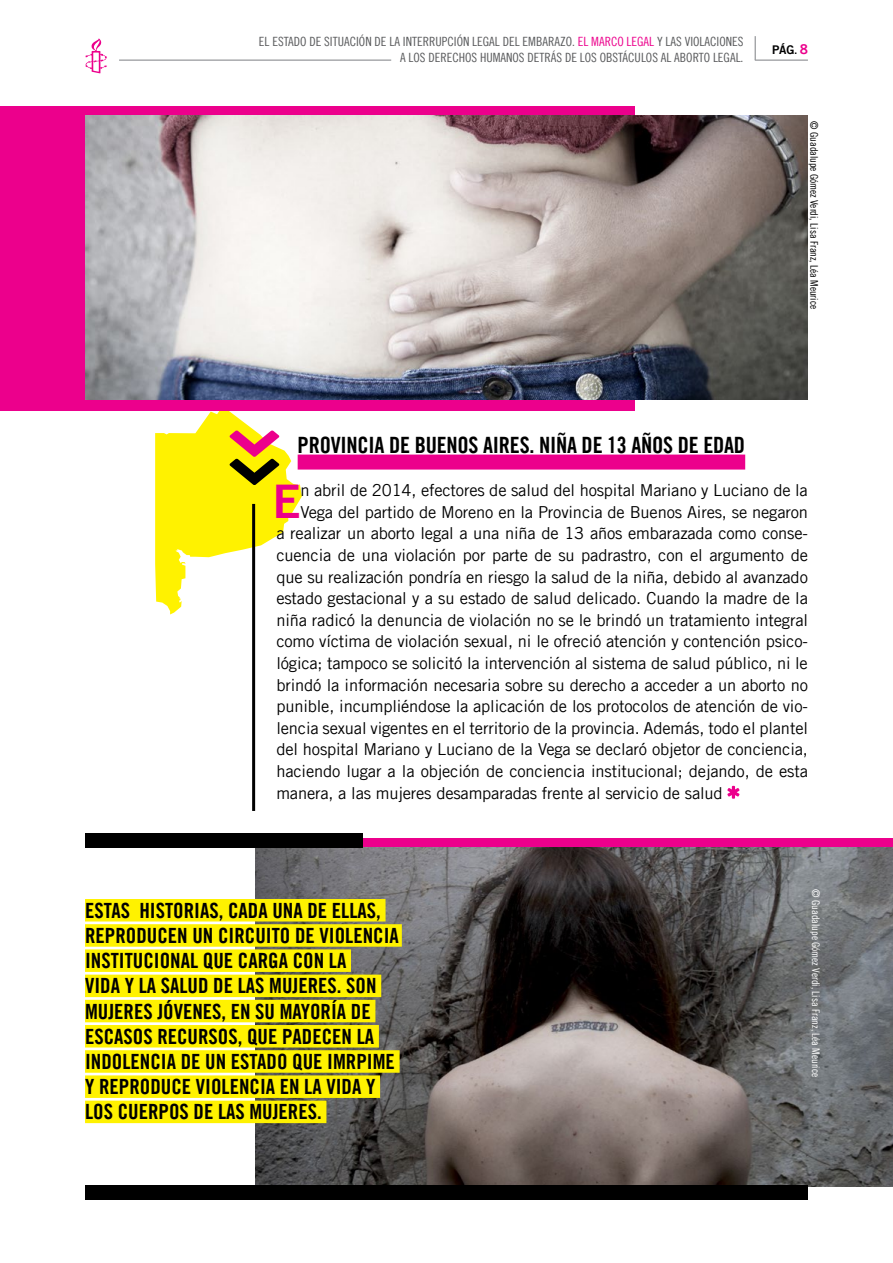
<style>
.page{position:relative;width:893px;height:1263px;background:#fff}
.page>*{position:absolute;margin:0;border:0;box-sizing:border-box;transform-origin:0 0}
.t1{font:46.35px "Amnesty Trade Gothic Bd 2";color:#ec008c}
.t2{font:22.5px "Amnesty Trade Gothic Bd Cn 20";letter-spacing:-.01em;color:#000}
.t3{font:21px "Amnesty Trade Gothic Bd Cn 20";color:#000}
.t4{font:16.5px "Amnesty Trade Gothic";letter-spacing:-.01em;color:#000}
.t5{font:12.75px/15.3px "Amnesty Trade Gothic Cn 18";color:#58595b;text-align:right}
.t6{font:12px "Amnesty Trade Gothic Bd 2";color:#000}
.t7{font:10.5px "Amnesty Trade Gothic Cn 18";color:#000}
.t8{font:10.5px "Amnesty Trade Gothic Cn 18";color:#fff}
.s1{color:#ec008c}
.s2{font-family:"Amnesty Trade Gothic Bd Cn 20"}
.s3{font-size:13.5px;color:#ec008c}
</style>
<div class="page">
<svg style="left:85px;top:38px;width:22px;height:35px"></svg>
<svg style="left:755px;top:36px;width:1px;height:24px"></svg>
<hr style="left:755px;top:60px;width:53px;height:1px;background:#939598">
<hr style="left:119px;top:60px;width:272px;height:1px;background:#939598">
<div style="left:258px;top:839px;width:635px;height:240px;background:#ec008c"></div>
<div style="left:0;top:106px;width:635px;height:304px;background:#ec008c"></div>
<div style="left:298px;top:455px;width:447px;height:15px;background:#ec008c"></div>
<svg style="left:727px;top:786px;width:12px;height:13px"></svg>
<img style="left:85px;top:116px;width:723px;height:284px">
<img style="left:255px;top:847px;width:638px;height:339px">
<hr style="left:252px;top:504px;width:3px;height:307px;background:#000">
<svg style="left:155px;top:410px;width:147px;height:204px"></svg>
<div style="left:85px;top:899px;width:300px;height:22px;background:#fff200"></div>
<div style="left:85px;top:924px;width:317px;height:23px;background:#fff200"></div>
<div style="left:85px;top:949px;width:266px;height:23px;background:#fff200"></div>
<div style="left:85px;top:974px;width:296px;height:23px;background:#fff200"></div>
<div style="left:85px;top:1000px;width:290px;height:22px;background:#fff200"></div>
<div style="left:85px;top:1025px;width:294px;height:22px;background:#fff200"></div>
<div style="left:85px;top:1050px;width:315px;height:23px;background:#fff200"></div>
<div style="left:85px;top:1075px;width:295px;height:23px;background:#fff200"></div>
<div style="left:85px;top:1100px;width:241px;height:23px;background:#fff200"></div>
<div style="left:85px;top:833px;width:277px;height:14px;background:#000"></div>
<div style="left:85px;top:1185px;width:723px;height:14px;background:#000"></div>
<p class="t5" style="left:259px;top:34px;width:486px">EL ESTADO DE SITUACIÓN DE LA INTERRUPCIÓN LEGAL DEL EMBARAZO. <span class="s1">EL MARCO LEGAL</span> Y LAS VIOLACIONES<br>A LOS DERECHOS HUMANOS DETRÁS DE LOS OBSTÁCULOS AL ABORTO LEGAL.</p>
<p class="t6" style="left:772px;top:43px;width:37px">PáG<span class="s2">.</span> <span class="s3">8</span></p>
<p class="t7" style="left:820px;top:121px;width:189px;rotate:90deg">© Guadalupe Gómez Verdi, Lisa Franz, Léa Meurice</p>
<h2 class="t2" style="left:298px;top:431px;width:22px">PROVINCIA</h2>
<h2 class="t2" style="left:389px;top:431px;width:48px">DE BUENOS</h2>
<h2 class="t2" style="left:483px;top:431px;width:232px">AIRES. NIÑA DE 13 AÑOS DE EDAD</h2>
<h1 class="t1" style="left:272px;top:473px;width:30px">E</h1>
<p class="t4" style="left:300px;top:480px;width:509px">n abril de 2014, efectores de salud del hospital Mariano y Luciano de la</p>
<p class="t4" style="left:300px;top:502px;width:509px">Vega del partido de Moreno en la Provincia de Buenos Aires, se negaron</p>
<p class="t4" style="left:276px;top:524px;width:533px">a realizar un aborto legal a una niña de 13 años embarazada como conse-</p>
<p class="t4" style="left:276px;top:545px;width:533px">cuencia de una violación por parte de su padrastro, con el argumento de</p>
<p class="t4" style="left:276px;top:567px;width:533px">que su realización pondría en riesgo la salud de la niña, debido al avanzado</p>
<p class="t4" style="left:276px;top:588px;width:533px">estado gestacional y a su estado de salud delicado. Cuando la madre de la</p>
<p class="t4" style="left:276px;top:610px;width:533px">niña radicó la denuncia de violación no se le brindó un tratamiento integral</p>
<p class="t4" style="left:276px;top:632px;width:533px">como víctima de violación sexual, ni le ofreció atención y contención psico-</p>
<p class="t4" style="left:276px;top:653px;width:533px">lógica; tampoco se solicitó la intervención al sistema de salud público, ni le</p>
<p class="t4" style="left:276px;top:675px;width:533px">brindó la información necesaria sobre su derecho a acceder a un aborto no</p>
<p class="t4" style="left:276px;top:696px;width:533px">punible, incumpliéndose la aplicación de los protocolos de atención de vio-</p>
<p class="t4" style="left:276px;top:718px;width:533px">lencia sexual vigentes en el territorio de la provincia. Además, todo el plantel</p>
<p class="t4" style="left:276px;top:740px;width:533px">del hospital Mariano y Luciano de la Vega se declaró objetor de conciencia,</p>
<p class="t4" style="left:276px;top:761px;width:533px">haciendo lugar a la objeción de conciencia institucional; dejando, de esta</p>
<p class="t4" style="left:276px;top:783px;width:448px">manera, a las mujeres desamparadas frente al servicio de salud</p>
<p class="t3" style="left:85px;top:897px;width:19px">ESTAS</p>
<p class="t3" style="left:139px;top:897px;width:10px">HISTORIAS</p>
<p class="t3" style="left:219px;top:897px;width:20px">, CADA</p>
<p class="t3" style="left:272px;top:897px;width:69px">UNA DEELLAS</p>
<p class="t3" style="left:376px;top:897px;width:6px">,</p>
<p class="t3" style="left:85px;top:923px;width:12px">REPRODUCEN</p>
<p class="t3" style="left:192px;top:923px;width:36px">UN CIRCUITO</p>
<p class="t3" style="left:295px;top:923px;width:35px">DE VIOLENCIA</p>
<p class="t3" style="left:85px;top:948px;width:10px">INSTITUCIONAL</p>
<p class="t3" style="left:203px;top:948px;width:46px">QUE CARGA</p>
<p class="t3" style="left:293px;top:948px;width:11px">CON</p>
<p class="t3" style="left:329px;top:948px;width:10px">LA</p>
<p class="t3" style="left:85px;top:973px;width:10px">VIDA</p>
<p class="t3" style="left:125px;top:973px;width:47px">YLA SALUD</p>
<p class="t3" style="left:213px;top:973px;width:67px">DELAS MUJERES</p>
<p class="t3" style="left:337px;top:973px;width:29px">. SON</p>
<p class="t3" style="left:85px;top:998px;width:11px">MUJERES</p>
<p class="t3" style="left:157px;top:998px;width:11px">JÓVENES</p>
<p class="t3" style="left:221px;top:998px;width:70px">, ENSUMAYOR</p>
<p class="t3" style="left:331px;top:998px;width:30px">ÍA DE</p>
<p class="t3" style="left:85px;top:1023px;width:11px">ESCASOS</p>
<p class="t3" style="left:157px;top:1023px;width:11px">RECURSOS</p>
<p class="t3" style="left:238px;top:1023px;width:55px">, QUE PADECEN</p>
<p class="t3" style="left:357px;top:1023px;width:10px">LA</p>
<p class="t3" style="left:85px;top:1049px;width:10px">INDOLENCIA</p>
<p class="t3" style="left:181px;top:1049px;width:70px">DE UN ESTADO</p>
<p class="t3" style="left:292px;top:1049px;width:46px">QUE IMRPIME</p>
<p class="t3" style="left:85px;top:1074px;width:25px">Y REPRODUCE</p>
<p class="t3" style="left:196px;top:1074px;width:10px">VIOLENCIA</p>
<p class="t3" style="left:280px;top:1074px;width:57px">ENLAVIDA</p>
<p class="t3" style="left:366px;top:1074px;width:10px">Y</p>
<p class="t3" style="left:85px;top:1099px;width:44px">LOS CUERPOS</p>
<p class="t3" style="left:194px;top:1099px;width:67px">DELAS MUJERES</p>
<p class="t3" style="left:317px;top:1099px;width:6px">.</p>
<p class="t8" style="left:822px;top:889px;width:189px;rotate:90deg">© Guadalupe Gómez Verdi, Lisa Franz, Léa Meurice</p>
</div>
